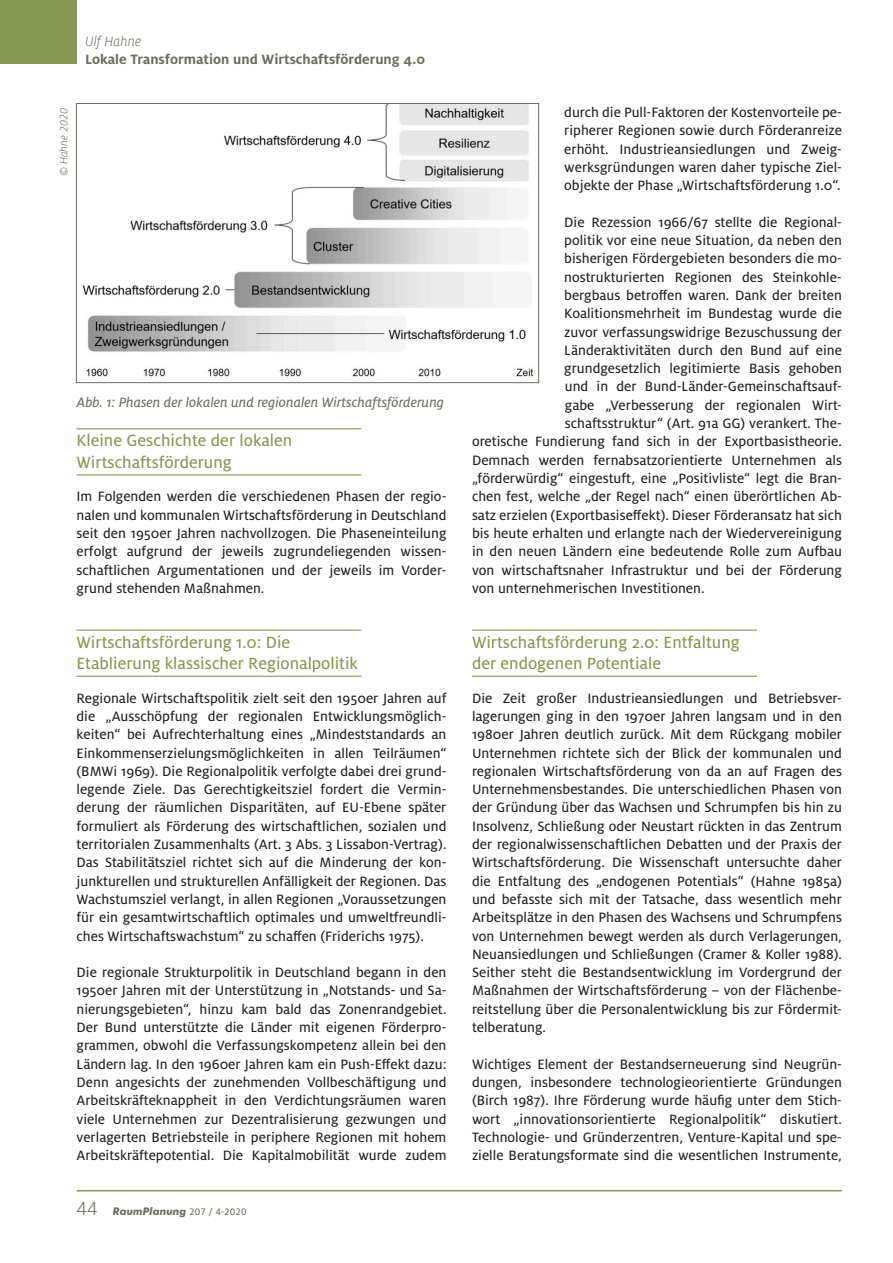
<style>
.page{position:relative;width:893px;height:1263px;background:#fff}
.page>*{position:absolute;margin:0;border:0;box-sizing:border-box;transform-origin:0 0}
.t1{font:18px/21.6px "Milo Pro Text";color:#869751}
.t2{font:15px/18.3px "Milo Pro Text";color:#231f20;text-align:justify}
.t3{font:15px "Milo Pro Text Ita";color:#6e6d62}
.t4{font:700 15px "Milo Pro";color:#6e6d62}
.t5{font:italic 300 15px "Milo Offc Pro";color:#6e6d62}
.t6{font:italic 300 12px "Milo Offc Pro";color:#6e6d62}
.t7{font:italic 700 10.5px "Futura BT";color:#6e6d62}
.s1{font-family:"Milo Offc Pro";font-weight:300;font-style:normal;font-size:21px}
.s2{font-family:"Milo Pro Text";font-weight:400;font-style:normal}
</style>
<div class="page">
<div style="left:0;top:0;width:77px;height:64px;background:#869751"></div>
<hr style="left:77px;top:1190px;width:765px;height:1px;background:#869751">
<hr style="left:77px;top:428px;width:284px;height:1px;background:#869751">
<hr style="left:77px;top:474px;width:284px;height:1px;background:#869751">
<hr style="left:77px;top:629px;width:284px;height:2px;background:#869751">
<hr style="left:77px;top:676px;width:284px;height:1px;background:#869751">
<hr style="left:472px;top:629px;width:285px;height:2px;background:#869751">
<hr style="left:472px;top:676px;width:285px;height:1px;background:#869751">
<img style="left:82px;top:105px;width:452px;height:272px">
<div style="left:76px;top:103px;width:463px;height:280px;border:1px solid #6e6d62"></div>
<p class="t6" style="left:59px;top:176px;width:70px;rotate:-90deg">© Hahne 2020</p>
<p class="t5" style="left:85px;top:35px;width:58px">Ulf Hahne</p>
<p class="t4" style="left:85px;top:53px;width:342px">Lokale Transformation und Wirtschaftsförderung 4.0</p>
<p class="t3" style="left:77px;top:395px;width:369px">Abb. 1: Phasen der lokalen und regionalen Wirtschaftsförderung</p>
<p class="t1" style="left:77px;top:430px;width:217px">Kleine Geschichte der lokalen<br>Wirtschaftsförderung</p>
<p class="t2" style="left:77px;top:488px;width:371px">Im Folgenden werden die verschiedenen Phasen der regio&shy;nalen und kommunalen Wirtschaftsförderung in Deutschland seit den 1950er Jahren nachvollzogen. Die Phaseneinteilung erfolgt aufgrund der jeweils zugrundeliegenden wissen&shy;schaftlichen Argumentationen und der jeweils im Vorder&shy;grund stehenden Maßnahmen.</p>
<p class="t1" style="left:77px;top:631px;width:283px">Wirtschaftsförderung 1.0: Die<br>Etablierung klassischer Regionalpolitik</p>
<p class="t2" style="left:77px;top:689px;width:371px">Regionale Wirtschaftspolitik zielt seit den 1950er Jahren auf die „Ausschöpfung der regionalen Entwicklungsmöglich&shy;keiten“ bei Aufrechterhaltung eines „Mindeststandards an Einkommenserzielungsmöglichkeiten in allen Teilräumen“ (BMWi 1969). Die Regionalpolitik verfolgte dabei drei grund&shy;legende Ziele. Das Gerechtigkeitsziel fordert die Vermin&shy;derung der räumlichen Disparitäten, auf EU-Ebene später formuliert als Förderung des wirtschaftlichen, sozialen und territorialen Zusammenhalts (Art. 3 Abs. 3 Lissabon-Vertrag).<br>Das Stabilitätsziel richtet sich auf die Minderung der kon&shy;junkturellen und strukturellen Anfälligkeit der Regionen. Das Wachstumsziel verlangt, in allen Regionen „Voraussetzungen für ein gesamtwirtschaftlich optimales und umweltfreundli&shy;ches Wirtschaftswachstum“ zu schaffen (Friderichs 1975).</p>
<p class="t2" style="left:77px;top:963px;width:371px">Die regionale Strukturpolitik in Deutschland begann in den 1950er Jahren mit der Unterstützung in „Notstands- und Sa&shy;nierungsgebieten“, hinzu kam bald das Zonenrandgebiet.<br>Der Bund unterstützte die Länder mit eigenen Förderpro&shy;grammen, obwohl die Verfassungskompetenz allein bei den Ländern lag. In den 1960er Jahren kam ein Push-Effekt dazu:<br>Denn angesichts der zunehmenden Vollbeschäftigung und Arbeitskräfteknappheit in den Verdichtungsräumen waren viele Unternehmen zur Dezentralisierung gezwungen und verlagerten Betriebsteile in periphere Regionen mit hohem Arbeitskräftepotential. Die Kapitalmobilität wurde zudem</p>
<p class="t7" style="left:77px;top:1207px;width:172px"><span class="s1">44</span> RaumPlanung <span class="s2">207 / 4-2020</span></p>
<p class="t2" style="left:564px;top:103px;width:279px">durch die Pull-Faktoren der Kostenvorteile pe&shy;ripherer Regionen sowie durch Förderanreize erhöht. Industrieansiedlungen und Zweig&shy;werksgründungen waren daher typische Ziel&shy;objekte der Phase „Wirtschaftsförderung 1.0“.</p>
<p class="t2" style="left:564px;top:213px;width:279px">Die Rezession 1966/67 stellte die Regional-</p>
<p class="t2" style="left:564px;top:231px;width:279px">politik vor eine neue Situation, da neben den</p>
<p class="t2" style="left:564px;top:250px;width:279px">bisherigen Fördergebieten besonders die mo-</p>
<p class="t2" style="left:564px;top:268px;width:279px">nostrukturierten Regionen des Steinkohle-</p>
<p class="t2" style="left:564px;top:286px;width:279px">bergbaus betroffen waren. Dank der breiten</p>
<p class="t2" style="left:564px;top:305px;width:279px">Koalitionsmehrheit im Bundestag wurde die</p>
<p class="t2" style="left:564px;top:323px;width:279px">zuvor verfassungswidrige Bezuschussung der</p>
<p class="t2" style="left:564px;top:341px;width:279px">Länderaktivitäten durch den Bund auf eine</p>
<p class="t2" style="left:564px;top:359px;width:279px">grundgesetzlich legitimierte Basis gehoben</p>
<p class="t2" style="left:565px;top:378px;width:279px">und in der Bund-Länder-Gemeinschaftsauf-</p>
<p class="t2" style="left:565px;top:396px;width:279px">gabe „Verbesserung der regionalen Wirt-</p>
<p class="t2" style="left:565px;top:414px;width:279px">schaftsstruktur“ (Art. 91a GG) verankert. The-</p>
<p class="t2" style="left:472px;top:433px;width:371px">oretische Fundierung fand sich in der Exportbasistheorie.</p>
<p class="t2" style="left:472px;top:451px;width:371px">Demnach werden fernabsatzorientierte Unternehmen als</p>
<p class="t2" style="left:472px;top:469px;width:371px">„förderwürdig“ eingestuft, eine „Positivliste“ legt die Bran-</p>
<p class="t2" style="left:472px;top:488px;width:371px">chen fest, welche „der Regel nach“ einen überörtlichen Ab-</p>
<p class="t2" style="left:472px;top:506px;width:371px">satz erzielen (Exportbasiseffekt). Dieser Förderansatz hat sich</p>
<p class="t2" style="left:472px;top:524px;width:371px">bis heute erhalten und erlangte nach der Wiedervereinigung</p>
<p class="t2" style="left:472px;top:542px;width:371px">in den neuen Ländern eine bedeutende Rolle zum Aufbau</p>
<p class="t2" style="left:472px;top:561px;width:371px">von wirtschaftsnaher Infrastruktur und bei der Förderung</p>
<p class="t2" style="left:472px;top:579px;width:234px">von unternehmerischen Investitionen.</p>
<p class="t1" style="left:472px;top:631px;width:269px">Wirtschaftsförderung 2.0: Entfaltung der endogenen Potentiale</p>
<p class="t2" style="left:472px;top:689px;width:371px">Die Zeit großer Industrieansiedlungen und Betriebsver&shy;lagerungen ging in den 1970er Jahren langsam und in den 1980er Jahren deutlich zurück. Mit dem Rückgang mobiler Unternehmen richtete sich der Blick der kommunalen und regionalen Wirtschaftsförderung von da an auf Fragen des Unternehmensbestandes. Die unterschiedlichen Phasen von der Gründung über das Wachsen und Schrumpfen bis hin zu Insolvenz, Schließung oder Neustart rückten in das Zentrum der regionalwissenschaftlichen Debatten und der Praxis der Wirtschaftsförderung. Die Wissenschaft untersuchte daher die Entfaltung des „endogenen Potentials“ (Hahne 1985a) und befasste sich mit der Tatsache, dass wesentlich mehr Arbeitsplätze in den Phasen des Wachsens und Schrumpfens von Unternehmen bewegt werden als durch Verlagerungen, Neuansiedlungen und Schließungen (Cramer &amp; Koller 1988).<br>Seither steht die Bestandsentwicklung im Vordergrund der Maßnahmen der Wirtschaftsförderung – von der Flächenbe&shy;reitstellung über die Personalentwicklung bis zur Fördermit&shy;telberatung.</p>
<p class="t2" style="left:472px;top:1055px;width:371px">Wichtiges Element der Bestandserneuerung sind Neugrün&shy;dungen, insbesondere technologieorientierte Gründungen (Birch 1987). Ihre Förderung wurde häufig unter dem Stich&shy;wort „innovationsorientierte Regionalpolitik“ diskutiert.<br>Technologie- und Gründerzentren, Venture-Kapital und spe&shy;zielle Beratungsformate sind die wesentlichen Instrumente,</p>
</div>
